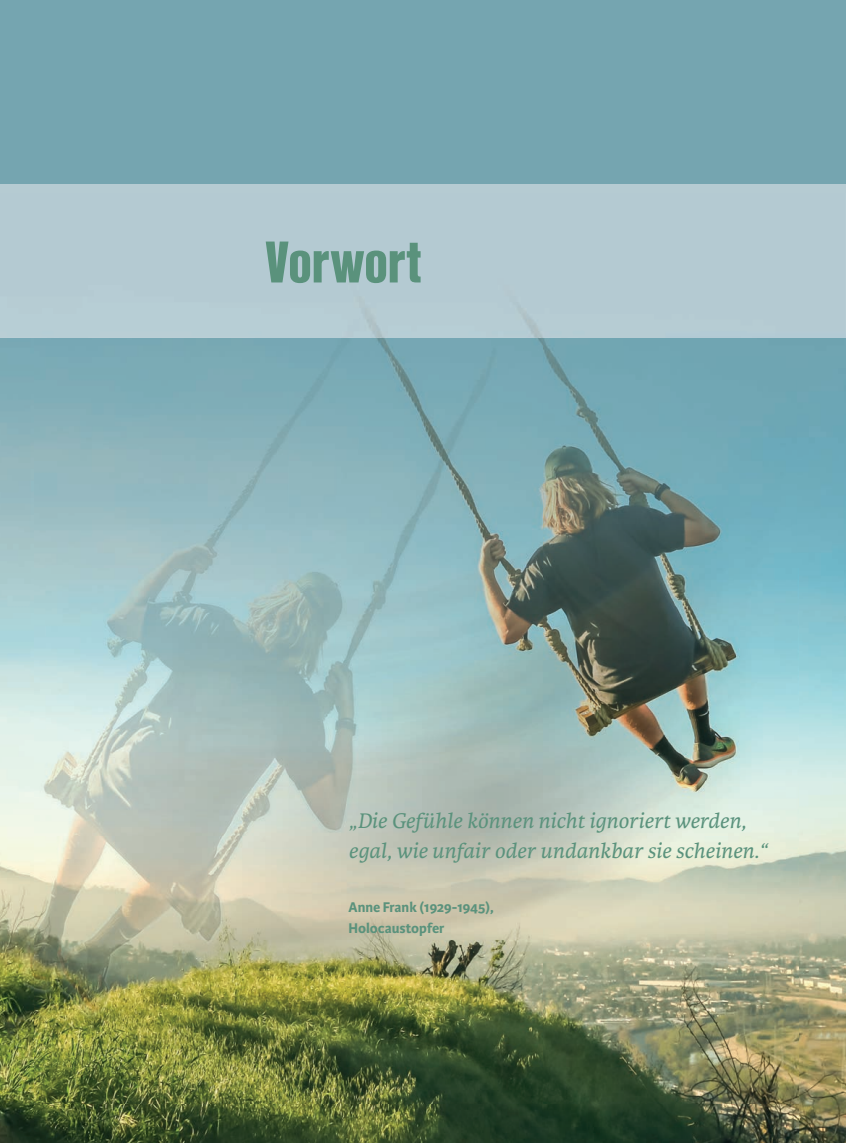
<style>
.page{position:relative;width:846px;height:1143px;background:#fff}
.page>*{position:absolute;margin:0;border:0;box-sizing:border-box;transform-origin:0 0}
.t1{font:900 57px "Nimbus San Con L";letter-spacing:-.005em;color:#5a927c}
.t2{font:italic 22.5px/30px "Karmina Basic";color:#5a927c}
.t3{font:700 15px/21px "Karmina Sans";color:#5a927c}
</style>
<div class="page">
<div style="left:0;top:0;width:845px;height:1143px;background:#75a5b0"></div>
<img style="left:0;top:394px;width:35px;height:749px">
<img style="left:35px;top:338px;width:810px;height:805px">
<div style="left:0;top:185px;width:845px;height:8px;background:#b5cbd2"></div>
<div style="left:0;top:193px;width:845px;height:145px;background:#b4cad2"></div>
<h1 class="t1" style="left:265px;top:219px;width:158px">Vorwort</h1>
<p class="t2" style="left:348px;top:807px;width:420px">„Die Gefühle können nicht ignoriert werden, egal, wie unfair oder undankbar sie scheinen.“</p>
<p class="t3" style="left:348px;top:897px;width:147px">Anne Frank (1929-1945),<br>Holocaustopfer</p>
</div>
